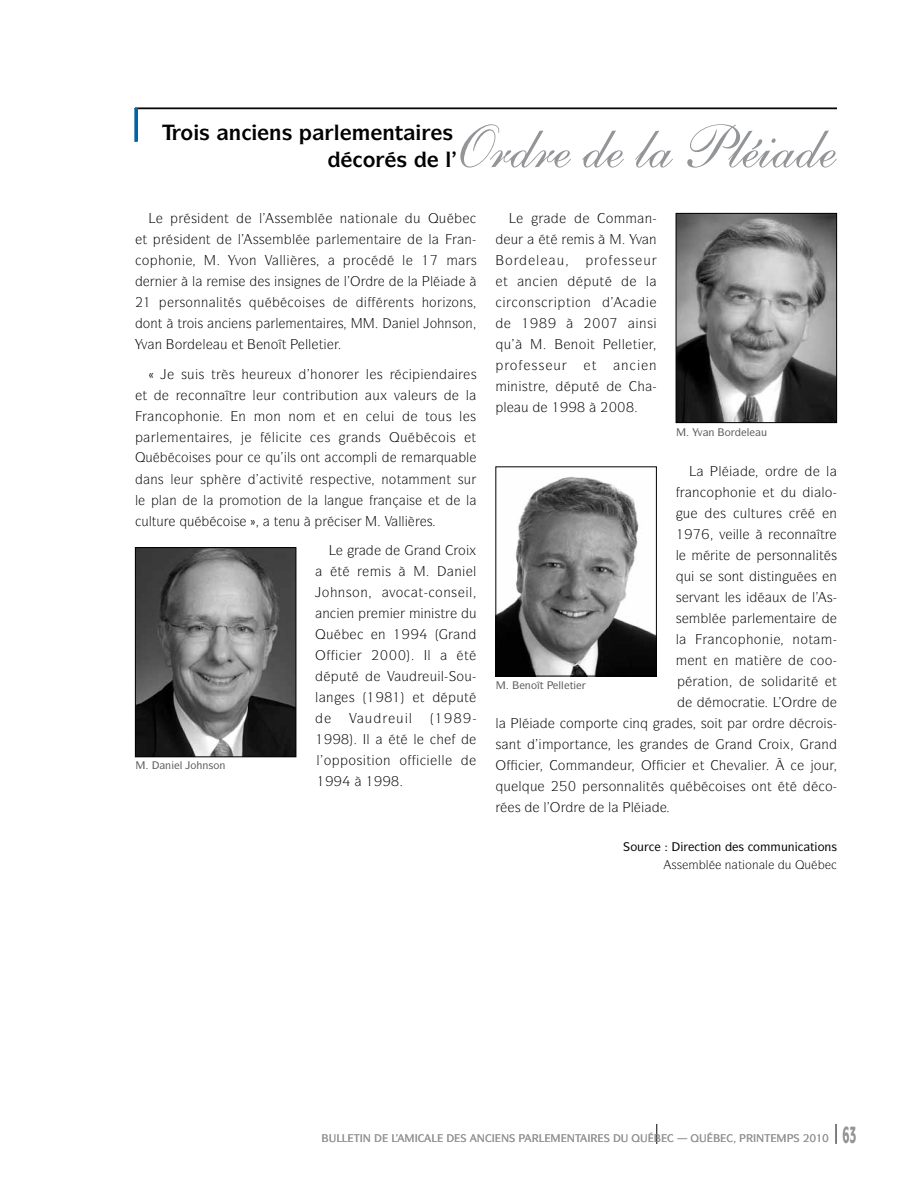
<style>
.page{position:relative;width:918px;height:1188px;background:#fff}
.page>*{position:absolute;margin:0;border:0;box-sizing:border-box;transform-origin:0 0}
.t1{font:60px "Shelley Andante BT";color:#939598}
.t2{font:700 21px "ITC Symbol Std";color:#000}
.t3{font:13.5px/21px "ITC Symbol Std";color:#000}
.t4{font:500 12px "ITC Symbol Std";color:#000}
.t5{font:12px "ITC Symbol Std";color:#000}
.t6{font:500 10.5px "ITC Symbol Std";color:#58595b}
.s1{color:#000}
</style>
<div class="page">
<svg style="left:836px;top:1124px;width:1px;height:20px"></svg>
<hr style="left:134px;top:108px;width:703px;height:1px;background:#000">
<hr style="left:134px;top:109px;width:3px;height:33px;background:#0065a4">
<hr style="left:135px;top:108px;width:3px;height:33px;background:#0065a4">
<img style="left:137px;top:549px;width:157px;height:206px">
<div style="left:135px;top:547px;width:161px;height:210px;border:1px solid #000"></div>
<img style="left:678px;top:215px;width:157px;height:206px">
<div style="left:676px;top:213px;width:161px;height:210px;border:1px solid #000"></div>
<img style="left:497px;top:476px;width:158px;height:198px">
<div style="left:495px;top:466px;width:162px;height:210px;border:1px solid #000"></div>
<svg style="left:656px;top:1124px;width:2px;height:20px"></svg>
<h2 class="t2" style="left:181px;top:119px;width:62px">□ ▲ ■</h2>
<h2 class="t2" style="left:334px;top:119px;width:71px">● ■▼</h2>
<h1 class="t1" style="left:446px;top:110px;width:392px"><span class="s1">●</span> Ordre de la Pléiade</h1>
<p class="t3" style="left:191px;top:207px;width:39px">▲ ■▼</p>
<p class="t3" style="left:259px;top:207px;width:29px">● ▲▲</p>
<p class="t3" style="left:314px;top:207px;width:77px">● ■▼□■●</p>
<p class="t3" style="left:238px;top:228px;width:28px">● ▲▲</p>
<p class="t3" style="left:292px;top:228px;width:5px">●</p>
<p class="t3" style="left:337px;top:228px;width:44px">● ■▼</p>
<p class="t3" style="left:429px;top:228px;width:5px">●</p>
<p class="t3" style="left:464px;top:228px;width:9px">■</p>
<p class="t3" style="left:142px;top:249px;width:41px">□ □■</p>
<p class="t3" style="left:235px;top:249px;width:24px">❖□■</p>
<p class="t3" style="left:279px;top:249px;width:38px">●●➔ ▲</p>
<p class="t3" style="left:402px;top:249px;width:5px">●</p>
<p class="t3" style="left:155px;top:270px;width:42px">■ → ●</p>
<p class="t3" style="left:233px;top:270px;width:90px">▲ ▲ ■▲ ■▲</p>
<p class="t3" style="left:344px;top:270px;width:5px">●</p>
<p class="t3" style="left:179px;top:291px;width:87px">▲□■■ ● ▼ ▲ ❑◆</p>
<p class="t3" style="left:294px;top:291px;width:32px">□▲▲</p>
<p class="t3" style="left:395px;top:291px;width:79px">■▼▲ □ □■▲</p>
<p class="t3" style="left:143px;top:312px;width:110px">□■▼ → ▼ □▲ ■ ■▲</p>
<p class="t3" style="left:275px;top:312px;width:42px">● ■▼</p>
<p class="t3" style="left:399px;top:312px;width:76px">■ ● □ ■▲□■</p>
<p class="t3" style="left:141px;top:333px;width:43px">❖ ■ □</p>
<p class="t3" style="left:202px;top:333px;width:43px">● ◆ ▼</p>
<p class="t3" style="left:263px;top:333px;width:25px">■□▼</p>
<p class="t3" style="left:305px;top:333px;width:20px">●● ▼</p>
<p class="t3" style="left:181px;top:363px;width:55px">▲◆▲ ▼ ➔▲</p>
<p class="t3" style="left:318px;top:363px;width:25px">□■□</p>
<p class="t3" style="left:195px;top:384px;width:40px">□■■ ▼</p>
<p class="t3" style="left:289px;top:384px;width:22px">□■▼</p>
<p class="t3" style="left:327px;top:384px;width:112px">◆▼□■ ◆ ❖ ● ◆▲</p>
<p class="t3" style="left:466px;top:384px;width:5px">●</p>
<p class="t3" style="left:155px;top:405px;width:56px">■□ □■</p>
<p class="t3" style="left:239px;top:405px;width:67px">■ □■ ■□</p>
<p class="t3" style="left:425px;top:405px;width:53px">▼□◆▲ ● ▲</p>
<p class="t3" style="left:156px;top:426px;width:45px">● ■▼</p>
<p class="t3" style="left:324px;top:426px;width:58px">▲ ■ ▲</p>
<p class="t3" style="left:400px;top:426px;width:78px">◆ □▲ ▼</p>
<p class="t3" style="left:146px;top:447px;width:94px">◆ □▲▲ □◆</p>
<p class="t3" style="left:265px;top:447px;width:56px">❑◆ ●▲ □■▼</p>
<p class="t3" style="left:436px;top:447px;width:35px">❑◆ ●</p>
<p class="t3" style="left:150px;top:468px;width:80px">■▲ ●◆ ▲ ➔</p>
<p class="t3" style="left:273px;top:468px;width:24px">▼❖▼</p>
<p class="t3" style="left:322px;top:468px;width:81px">▲ ▼❖ ■□▼</p>
<p class="t3" style="left:439px;top:468px;width:34px">■▼ ▲◆</p>
<p class="t3" style="left:135px;top:489px;width:43px">● ● ■</p>
<p class="t3" style="left:203px;top:489px;width:80px">● □ □▼□■</p>
<p class="t3" style="left:308px;top:489px;width:50px">● ●■◆</p>
<p class="t3" style="left:141px;top:510px;width:55px">◆●▼◆ ❑◆</p>
<p class="t3" style="left:274px;top:510px;width:39px">▼ ■◆ →</p>
<p class="t3" style="left:398px;top:510px;width:36px">●●➔ ▲</p>
<p class="t6" style="left:165px;top:758px;width:62px">■ ● □ ■▲□■</p>
<p class="t3" style="left:322px;top:582px;width:48px">□ ■▲□■</p>
<p class="t3" style="left:389px;top:582px;width:85px">❖□ ▼ □■▲ ●</p>
<p class="t3" style="left:424px;top:603px;width:23px">■▲▼</p>
<p class="t3" style="left:378px;top:624px;width:9px">■</p>
<p class="t3" style="left:461px;top:624px;width:9px">■</p>
<p class="t3" style="left:428px;top:645px;width:5px">●</p>
<p class="t3" style="left:401px;top:666px;width:72px">◆ ◆● □◆</p>
<p class="t3" style="left:315px;top:687px;width:41px">●■ ▲</p>
<p class="t3" style="left:420px;top:687px;width:51px">▼ ◆▼</p>
<p class="t3" style="left:365px;top:708px;width:49px">◆ ◆●</p>
<p class="t3" style="left:366px;top:729px;width:52px">● ▼ ●</p>
<p class="t3" style="left:349px;top:750px;width:60px">□▲▼□■ □</p>
<p class="t3" style="left:600px;top:249px;width:53px">□ ▲▲◆</p>
<p class="t3" style="left:551px;top:270px;width:9px">■</p>
<p class="t3" style="left:646px;top:270px;width:5px">●</p>
<p class="t3" style="left:518px;top:291px;width:24px">□■▲</p>
<p class="t3" style="left:566px;top:291px;width:26px">▼□■ →</p>
<p class="t3" style="left:495px;top:333px;width:28px">❑◆→</p>
<p class="t3" style="left:571px;top:333px;width:26px">■□▼</p>
<p class="t3" style="left:618px;top:333px;width:21px">●● ▼</p>
<p class="t3" style="left:510px;top:354px;width:53px">□ ▲▲◆</p>
<p class="t3" style="left:649px;top:354px;width:9px">■</p>
<p class="t3" style="left:511px;top:375px;width:24px">■▲▼</p>
<p class="t6" style="left:525px;top:679px;width:20px">■□▼</p>
<p class="t6" style="left:559px;top:679px;width:16px">●● ▼</p>
<p class="t6" style="left:698px;top:425px;width:35px">❖ ■ □</p>
<p class="t3" style="left:718px;top:460px;width:5px">●</p>
<p class="t3" style="left:826px;top:460px;width:5px">●</p>
<p class="t3" style="left:692px;top:481px;width:55px">■□ □■</p>
<p class="t3" style="left:683px;top:502px;width:101px">◆ ▲ ◆●▼◆ ▲</p>
<p class="t3" style="left:829px;top:502px;width:9px">■</p>
<p class="t3" style="left:719px;top:523px;width:45px">❖ ●● →</p>
<p class="t3" style="left:787px;top:523px;width:40px">□■■ ▼</p>
<p class="t3" style="left:676px;top:544px;width:5px">●</p>
<p class="t3" style="left:777px;top:544px;width:62px">▲□■■ ●▼ ▲</p>
<p class="t3" style="left:676px;top:565px;width:163px">❑◆ ▲ ▲□■▼ ▲▼ ■ ◆ ▲ ■</p>
<p class="t3" style="left:676px;top:586px;width:67px">▲ ❖■▼ ●▲</p>
<p class="t3" style="left:752px;top:607px;width:43px">● ■▼</p>
<p class="t3" style="left:676px;top:628px;width:5px">●</p>
<p class="t3" style="left:715px;top:628px;width:56px">■□ □■</p>
<p class="t3" style="left:793px;top:628px;width:22px">■□▼</p>
<p class="t3" style="left:695px;top:649px;width:35px">■▼ ■</p>
<p class="t3" style="left:705px;top:670px;width:25px">▼□■</p>
<p class="t3" style="left:761px;top:670px;width:19px">▲□●</p>
<p class="t3" style="left:566px;top:712px;width:46px">□ □▼</p>
<p class="t3" style="left:687px;top:712px;width:37px">▲ ▲□▼</p>
<p class="t3" style="left:495px;top:733px;width:27px">▲ ■▼</p>
<p class="t3" style="left:562px;top:733px;width:34px">□▼■</p>
<p class="t3" style="left:821px;top:733px;width:9px">■</p>
<p class="t3" style="left:558px;top:754px;width:71px">□ ■◆</p>
<p class="t3" style="left:700px;top:754px;width:53px">▼ ❖ ●</p>
<p class="t3" style="left:495px;top:775px;width:44px">❑◆ ●❑◆</p>
<p class="t3" style="left:603px;top:775px;width:84px">▲□■■ ● ▼ ▲ ❑◆</p>
<p class="t3" style="left:715px;top:775px;width:76px">□▲ ▲ □■▼ ▼</p>
<p class="t4" style="left:700px;top:839px;width:23px">▼□■</p>
<p class="t4" style="left:810px;top:839px;width:28px">▼ □■▲</p>
<p class="t5" style="left:706px;top:857px;width:64px">● ■▼□■●</p>
</div>
